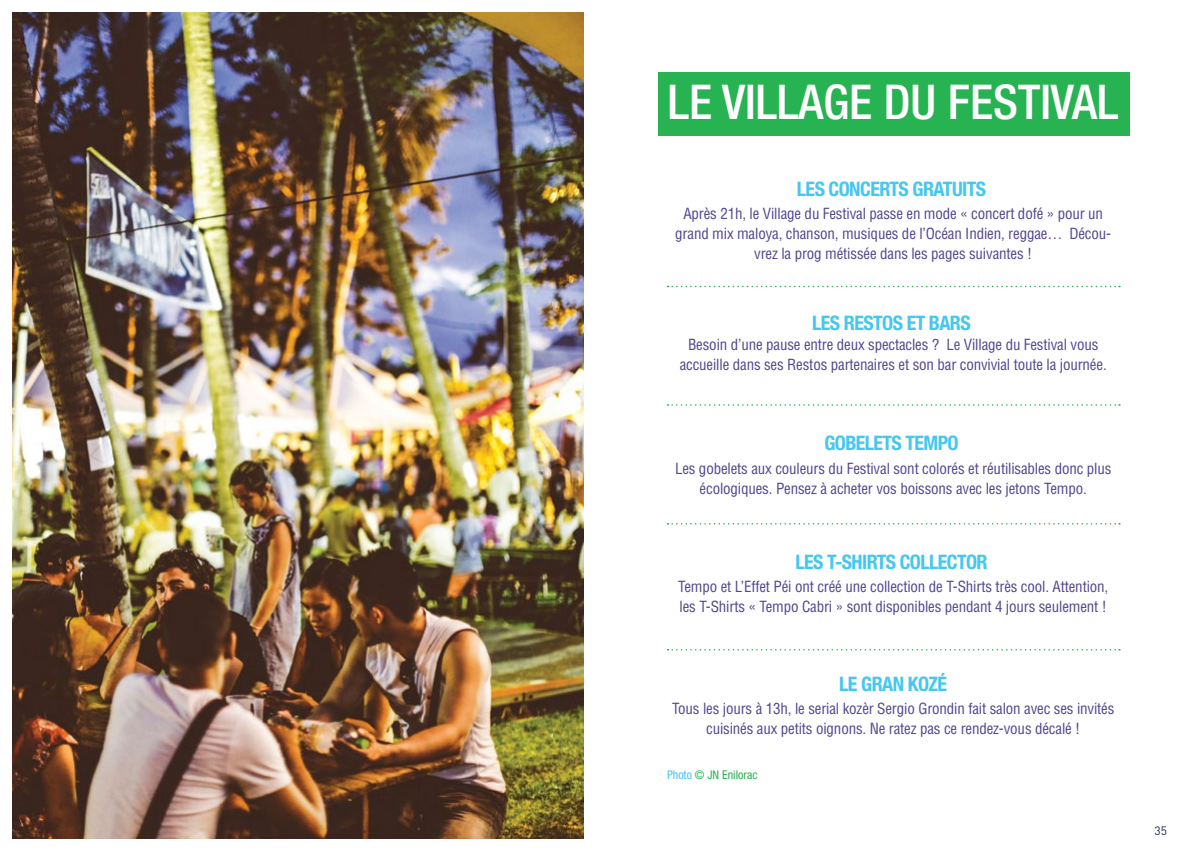
<style>
.page{position:relative;width:1191px;height:851px;background:#fff}
.page>*{position:absolute;margin:0;border:0;box-sizing:border-box;transform-origin:0 0}
.t1{font:500 condensed 48px "Helvetica Neue LT Std";color:#fff}
.t2{font:700 condensed 20px "Helvetica Neue LT Std";letter-spacing:-.03em;color:#45c7ef}
.t3{font:condensed 15px/20px "Helvetica";letter-spacing:-.01em;color:#52448f;text-align:center}
.t4{font:condensed 12px "Helvetica Neue LT Pro";color:#28b353}
.t5{font:12px "DIN Pro";color:#1a2855}
.s1{color:#45c7ef}
</style>
<div class="page">
<img style="left:12px;top:13px;width:571px;height:825px">
<div style="left:658px;top:72px;width:471px;height:64px;background:#28b353"></div>
<svg style="left:667px;top:286px;width:453px;height:1px"></svg>
<svg style="left:667px;top:404px;width:453px;height:1px"></svg>
<svg style="left:667px;top:523px;width:453px;height:1px"></svg>
<svg style="left:667px;top:649px;width:453px;height:1px"></svg>
<h1 class="t1" style="left:668px;top:73px;width:452px">LE VILLAGE DU FESTIVAL</h1>
<h2 class="t2" style="left:797px;top:177px;width:191px">LES CONCERTS GRATUITS</h2>
<p class="t3" style="left:675px;top:204px;width:437px">Après 21h, le Village du Festival passe en mode « concert dofé » pour un grand mix maloya, chanson, musiques de l’Océan Indien, reggae… Décou&shy;vrez la prog métissée dans les pages suivantes !</p>
<h2 class="t2" style="left:812px;top:311px;width:160px">LES RESTOS ET BARS</h2>
<p class="t3" style="left:679px;top:335px;width:428px">Besoin d’une pause entre deux spectacles ? Le Village du Festival vous accueille dans ses Restos partenaires et son bar convivial toute la journée.</p>
<h2 class="t2" style="left:824px;top:431px;width:136px">GOBELETS TEMPO</h2>
<p class="t3" style="left:675px;top:458px;width:438px">Les gobelets aux couleurs du Festival sont colorés et réutilisables donc plus écologiques. Pensez à acheter vos boissons avec les jetons Tempo.</p>
<h2 class="t2" style="left:795px;top:550px;width:194px">LES T-SHIRTS COLLECTOR</h2>
<p class="t3" style="left:678px;top:576px;width:432px;text-align:left">Tempo et L’Effet Péi ont créé une collection de T-Shirts très cool. Attention, les T-Shirts « Tempo Cabri » sont disponibles pendant 4 jours seulement !</p>
<h2 class="t2" style="left:839px;top:671px;width:109px">LE GRAN KOZÉ</h2>
<p class="t3" style="left:672px;top:698px;width:444px">Tous les jours à 13h, le serial kozèr Sergio Grondin fait salon avec ses invités cuisinés aux petits oignons. Ne ratez pas ce rendez-vous décalé !</p>
<p class="t4" style="left:667px;top:767px;width:92px"><span class="s1">Photo</span> © JN Enilorac</p>
<p class="t5" style="left:1154px;top:822px;width:14px">35</p>
</div>
